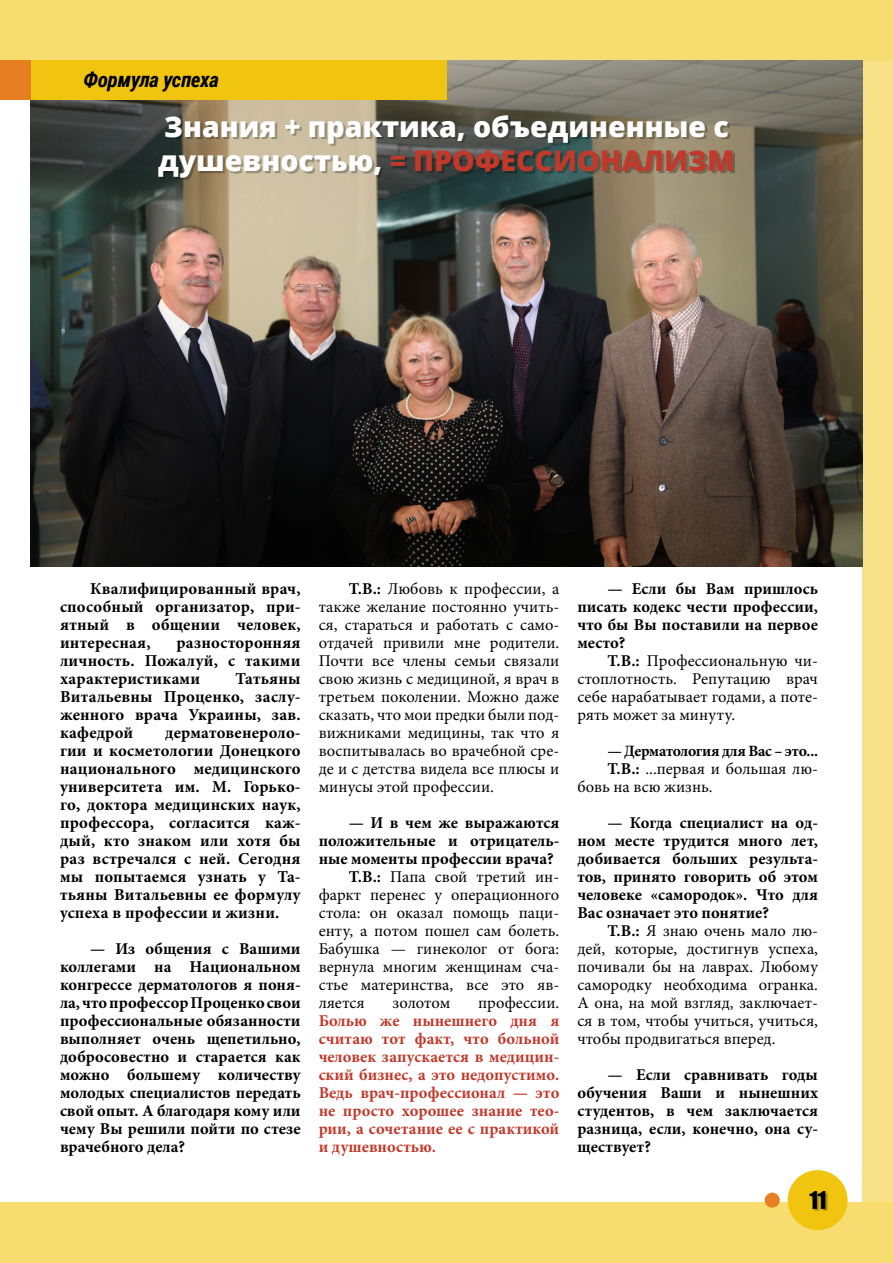
<style>
.page{position:relative;width:893px;height:1263px;background:#fff}
.page>*{position:absolute;margin:0;border:0;box-sizing:border-box;transform-origin:0 0}
.t1{font:800 28.5px/34.2px "Open Sans";color:#fff}
.t2{font:22.5px "Impact";color:#000}
.t3{font:italic 700 21px "Roboto Condensed";color:#000}
.t4{font:700 16.65px/18px "Minion Pro";letter-spacing:.01em;color:#000;text-align:justify}
.t5{font:16.5px/18px "Minion Pro";color:#000;text-align:justify}
.t6{font:700 16.5px/18px "Minion Pro";color:#000;text-align:justify}
.t7{font:700 16.5px/18px "Minion Pro";color:#c0392b;text-align:justify}
.t8{font:700 15.75px "Minion Pro";letter-spacing:-.02em;color:#000}
.s1{color:#c0392b}
.s2{font-weight:700}
</style>
<div class="page">
<div style="left:863px;top:0;width:30px;height:1263px;background:#f8e187"></div>
<div style="left:0;top:0;width:893px;height:60px;background:#f7dc6f"></div>
<div style="left:0;top:1203px;width:893px;height:60px;background:#f7dc6f"></div>
<img style="left:30px;top:60px;width:833px;height:506px">
<div style="left:30px;top:60px;width:416px;height:39px;background:#f1c40f"></div>
<div style="left:160px;top:117px;width:575px;height:63px;background:#000;opacity:.27"></div>
<div style="left:788px;top:1170px;width:60px;height:60px;background:#f1c40f;border-radius:50%"></div>
<div style="left:809px;top:1191px;width:19px;height:20px;background:#000;opacity:.3"></div>
<div style="left:765px;top:1193px;width:15px;height:15px;background:#e67e22;border-radius:50%"></div>
<div style="left:0;top:60px;width:30px;height:39px;background:#e67e22"></div>
<p class="t3" style="left:83px;top:65px;width:137px">Формула успеха</p>
<h1 class="t1" style="left:158px;top:108px;width:578px">Знания + практика, объединенные с душевностью, <span class="s1">= ПРОФЕССИОНАЛИЗМ</span></h1>
<p class="t4" style="left:60px;top:579px;width:242px;text-indent:30px">Квалифицированный врач, способный организатор, при&shy;ятный в общении человек, интересная,</p>
<p class="t4" style="left:60px;top:633px;width:242px;text-indent:116px">разносторонняя личность. Пожалуй, с такими характеристиками</p>
<p class="t4" style="left:60px;top:669px;width:242px;text-indent:176px">Татьяны Витальевны Проценко, заслу&shy;женного врача Украины, зав. кафедрой</p>
<p class="t4" style="left:60px;top:723px;width:242px;text-indent:105px">дерматовенероло&shy;гии и косметологии Донецкого национального медицинского университета им. М. Горько&shy;го, доктора медицинских наук, профессора, согласится каж&shy;дый, кто знаком или хотя бы раз встречался с ней. Сегодня мы попытаемся узнать у Та&shy;тьяны Витальевны ее формулу успеха в профессии и жизни.</p>
<p class="t6" style="left:60px;top:940px;width:242px;text-indent:30px">— Из общения с Вашими коллегами на Национальном конгрессе дерматологов я поня&shy;ла, что профессор Проценко свои профессиональные обязанности выполняет очень щепетильно, добросовестно и старается как можно большему количеству молодых специалистов передать свой опыт. А благодаря кому или чему Вы решили пойти по стезе врачебного дела?</p>
<p class="t5" style="left:319px;top:580px;width:242px;text-indent:30px"><span class="s2">Т.В.:</span> Любовь к профессии, а также желание постоянно учить&shy;ся, стараться и работать с само&shy;отдачей привили мне родители.<br>Почти все члены семьи связали свою жизнь с медициной, я врач в третьем поколении. Можно даже сказать, что мои предки были под&shy;вижниками медицины, так что я воспитывалась во врачебной сре&shy;де и с детства видела все плюсы и минусы этой профессии.</p>
<p class="t6" style="left:349px;top:814px;width:212px">— И в чем же выражаются</p>
<p class="t6" style="left:319px;top:832px;width:242px">положительные и отрицатель-</p>
<p class="t6" style="left:319px;top:850px;width:237px">ные моменты профессии врача?</p>
<p class="t5" style="left:349px;top:868px;width:212px"><span class="s2">Т.В.:</span> Папа свой третий ин-</p>
<p class="t5" style="left:319px;top:886px;width:242px">фаркт перенес у операционного</p>
<p class="t5" style="left:319px;top:904px;width:242px">стола: он оказал помощь паци-</p>
<p class="t5" style="left:319px;top:922px;width:242px">енту, а потом пошел сам болеть.</p>
<p class="t5" style="left:319px;top:940px;width:242px">Бабушка — гинеколог от бога:</p>
<p class="t5" style="left:319px;top:958px;width:242px">вернула многим женщинам сча-</p>
<p class="t5" style="left:319px;top:976px;width:242px">стье материнства, все это яв-</p>
<p class="t5" style="left:319px;top:994px;width:48px">ляется</p>
<p class="t5" style="left:393px;top:994px;width:59px">золотом</p>
<p class="t5" style="left:478px;top:994px;width:83px">профессии.</p>
<p class="t7" style="left:319px;top:1012px;width:242px">Болью же нынешнего дня я считаю тот факт, что больной человек запускается в медицин&shy;ский бизнес, а это недопустимо.<br>Ведь врач-профессионал — это не просто хорошее знание тео&shy;рии, а сочетание ее с практикой и душевностью.</p>
<p class="t6" style="left:577px;top:580px;width:242px;text-indent:30px">— Если бы Вам пришлось писать кодекс чести профессии, что бы Вы поставили на первое место?</p>
<p class="t5" style="left:577px;top:652px;width:242px;text-indent:30px"><span class="s2">Т.В.:</span> Профессиональную чи&shy;стоплотность. Репутацию врач себе нарабатывает годами, а поте&shy;рять может за минуту.</p>
<p class="t8" style="left:607px;top:740px;width:212px">— Дерматология для Вас – это...</p>
<p class="t5" style="left:577px;top:760px;width:242px;text-indent:30px"><span class="s2">Т.В.:</span> ...первая и большая лю&shy;бовь на всю жизнь.</p>
<p class="t6" style="left:577px;top:814px;width:242px;text-indent:30px">— Когда специалист на од&shy;ном месте трудится много лет, добивается больших результа&shy;тов, принято говорить об этом человеке «самородок». Что для Вас означает это понятие?</p>
<p class="t5" style="left:577px;top:922px;width:242px;text-indent:30px"><span class="s2">Т.В.:</span> Я знаю очень мало лю&shy;дей, которые, достигнув успеха, почивали бы на лаврах. Любому самородку необходима огранка.<br>А она, на мой взгляд, заключает&shy;ся в том, чтобы учиться, учиться, чтобы продвигаться вперед.</p>
<p class="t6" style="left:577px;top:1066px;width:242px;text-indent:30px">— Если сравнивать годы обучения Ваши и нынешних студентов, в чем заключается разница, если, конечно, она су&shy;ществует?</p>
<h2 class="t2" style="left:809px;top:1183px;width:19px">11</h2>
</div>
